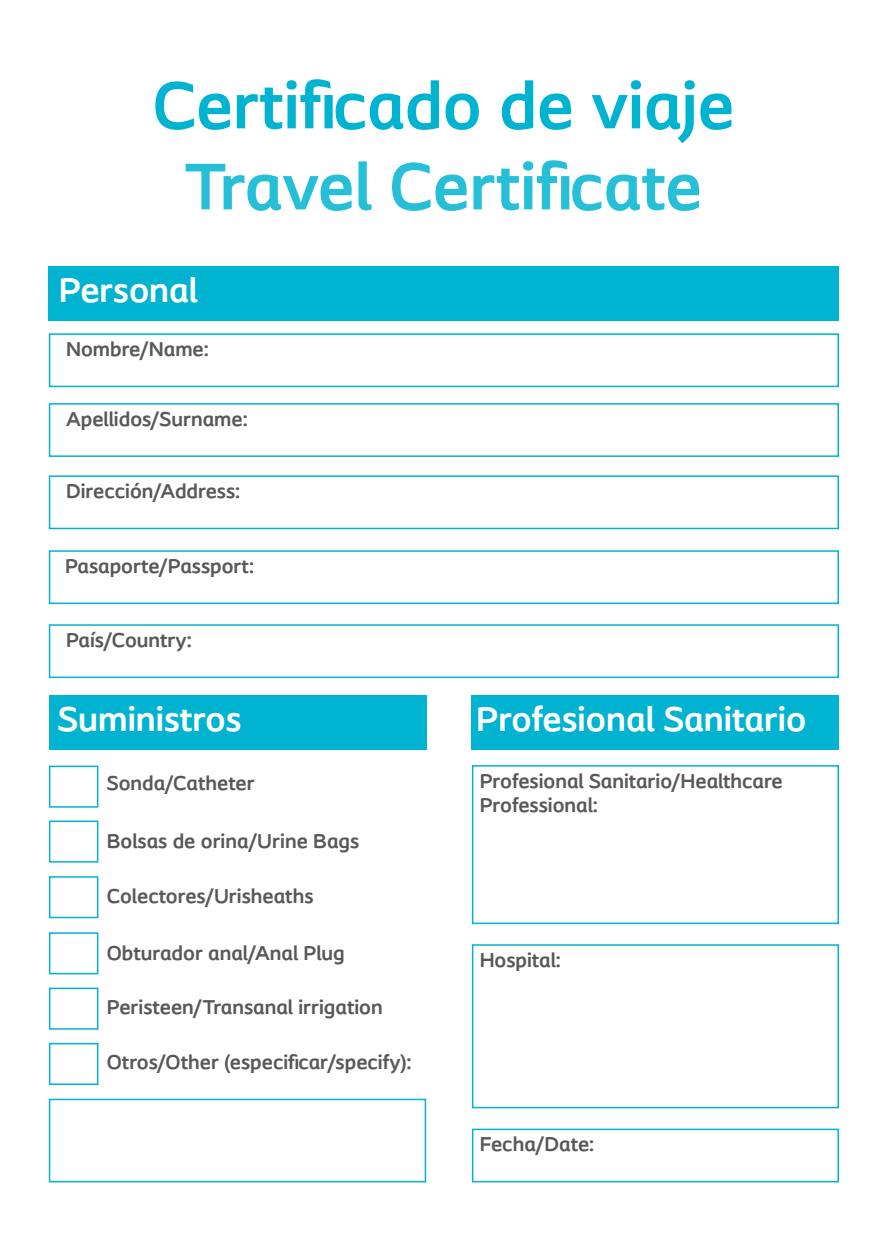
<style>
.page{position:relative;width:893px;height:1259px;background:#fff}
.page>*{position:absolute;margin:0;border:0;box-sizing:border-box;transform-origin:0 0}
.t1{font:700 69px "Coloplast";color:#00b3d0}
.t2{font:700 69px "Coloplast";color:#26bfd8}
.t3{font:700 36px "Coloplast";color:#fff}
.t4{font:700 21px "Coloplast";color:#57585a}
</style>
<div class="page">
<div style="left:49px;top:403px;width:790px;height:54px;border:2px solid #00b3d0"></div>
<div style="left:49px;top:333px;width:790px;height:54px;border:2px solid #00b3d0"></div>
<div style="left:49px;top:765px;width:49px;height:42px;border:2px solid #00b3d0"></div>
<div style="left:472px;top:765px;width:367px;height:159px;border:2px solid #00b3d0"></div>
<div style="left:48px;top:266px;width:791px;height:55px;background:#00b3d0"></div>
<div style="left:471px;top:695px;width:368px;height:54px;background:#00b3d0"></div>
<div style="left:49px;top:695px;width:378px;height:54px;background:#00b3d0"></div>
<div style="left:49px;top:820px;width:49px;height:42px;border:2px solid #00b3d0"></div>
<div style="left:49px;top:876px;width:49px;height:42px;border:2px solid #00b3d0"></div>
<div style="left:472px;top:944px;width:367px;height:164px;border:2px solid #00b3d0"></div>
<div style="left:49px;top:1098px;width:377px;height:84px;border:2px solid #00b3d0"></div>
<div style="left:49px;top:475px;width:790px;height:54px;border:2px solid #00b3d0"></div>
<div style="left:49px;top:932px;width:49px;height:42px;border:2px solid #00b3d0"></div>
<div style="left:472px;top:1128px;width:367px;height:54px;border:2px solid #00b3d0"></div>
<div style="left:49px;top:550px;width:790px;height:54px;border:2px solid #00b3d0"></div>
<div style="left:49px;top:987px;width:49px;height:42px;border:2px solid #00b3d0"></div>
<div style="left:49px;top:624px;width:790px;height:54px;border:2px solid #00b3d0"></div>
<div style="left:49px;top:1043px;width:49px;height:42px;border:2px solid #00b3d0"></div>
<p class="t1" style="left:153px;top:64px;width:583px">Certificado de viaje</p>
<p class="t2" style="left:185px;top:145px;width:519px">Travel Certificate</p>
<p class="t3" style="left:59px;top:268px;width:140px">Personal</p>
<p class="t4" style="left:66px;top:336px;width:144px">Nombre/Name:</p>
<p class="t4" style="left:66px;top:406px;width:183px">Apellidos/Surname:</p>
<p class="t4" style="left:66px;top:478px;width:176px">Dirección/Address:</p>
<p class="t4" style="left:65px;top:553px;width:190px">Pasaporte/Passport:</p>
<p class="t4" style="left:66px;top:627px;width:127px">País/Country:</p>
<p class="t3" style="left:58px;top:697px;width:185px">Suministros</p>
<p class="t3" style="left:476px;top:697px;width:332px">Profesional Sanitario</p>
<p class="t4" style="left:107px;top:770px;width:149px">Sonda/Catheter</p>
<p class="t4" style="left:107px;top:828px;width:254px">Bolsas de orina/Urine Bags</p>
<p class="t4" style="left:107px;top:884px;width:208px">Colectores/Urisheaths</p>
<p class="t4" style="left:107px;top:940px;width:239px">Obturador anal/Anal Plug</p>
<p class="t4" style="left:107px;top:994px;width:277px">Peristeen/Transanal irrigation</p>
<p class="t4" style="left:107px;top:1049px;width:306px">Otros/Other (especificar/specify):</p>
<p class="t4" style="left:480px;top:768px;width:305px">Profesional Sanitario/Healthcare</p>
<p class="t4" style="left:480px;top:792px;width:120px">Professional:</p>
<p class="t4" style="left:480px;top:947px;width:83px">Hospital:</p>
<p class="t4" style="left:480px;top:1131px;width:116px">Fecha/Date:</p>
</div>
